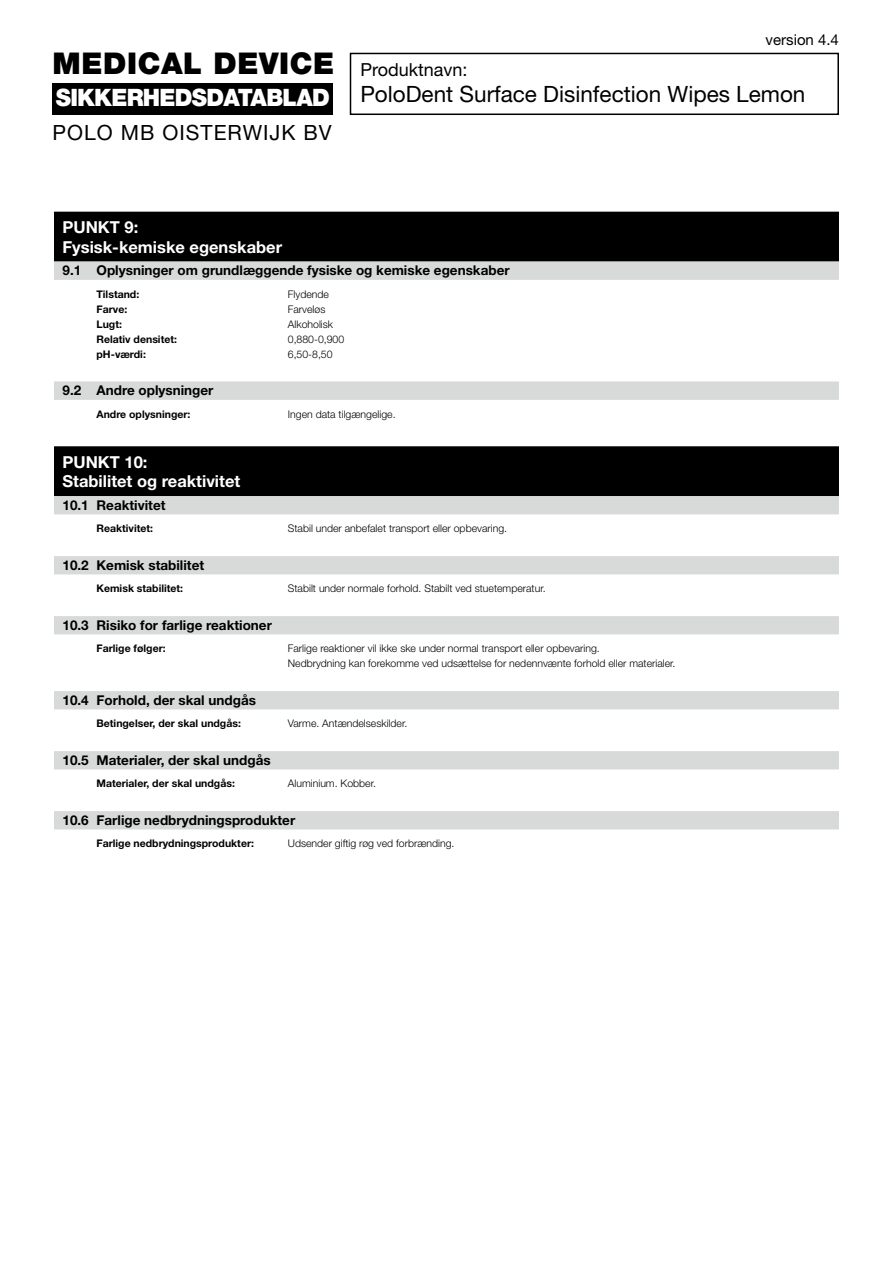
<style>
.page{position:relative;width:893px;height:1263px;background:#fff}
.page>*{position:absolute;margin:0;border:0;box-sizing:border-box;transform-origin:0 0}
.t1{font:900 30px "Helvetica Neue LT Pro";letter-spacing:.02em;color:#000}
.t2{font:900 24px "Helvetica Neue LT Pro";letter-spacing:-.03em;color:#fff;scale:.95 1}
.t3{font:22.5px "Helvetica Neue LT Pro";color:#000}
.t4{font:21px "Helvetica Neue LT Pro";letter-spacing:.05em;color:#000}
.t5{font:18px "Helvetica Neue LT Pro";color:#000}
.t6{font:700 16.5px/19.8px "Helvetica Neue LT Pro";color:#fff}
.t7{font:15px "Helvetica Neue LT Pro";color:#000}
.t8{font:700 13.5px "Helvetica Neue LT Pro";color:#000}
.t9{font:300 10.5px/15px "Helvetica Neue LT Pro";color:#000}
.t10{font:700 10.5px "Helvetica Neue LT Pro";color:#000}
</style>
<div class="page">
<div style="left:54px;top:212px;width:785px;height:25px;background:#000"></div>
<div style="left:54px;top:231px;width:785px;height:26px;background:#000"></div>
<div style="left:54px;top:253px;width:785px;height:9px;background:#000"></div>
<div style="left:54px;top:261px;width:785px;height:18px;background:#d8dada"></div>
<div style="left:54px;top:275px;width:785px;height:5px;background:#d8dada"></div>
<div style="left:54px;top:381px;width:785px;height:18px;background:#d8dada"></div>
<div style="left:54px;top:395px;width:785px;height:5px;background:#d8dada"></div>
<div style="left:54px;top:446px;width:785px;height:26px;background:#000"></div>
<div style="left:54px;top:466px;width:785px;height:26px;background:#000"></div>
<div style="left:54px;top:487px;width:785px;height:9px;background:#000"></div>
<div style="left:54px;top:496px;width:785px;height:18px;background:#d8dada"></div>
<div style="left:54px;top:556px;width:785px;height:18px;background:#d8dada"></div>
<div style="left:54px;top:616px;width:785px;height:18px;background:#d8dada"></div>
<div style="left:54px;top:691px;width:785px;height:18px;background:#d8dada"></div>
<div style="left:54px;top:751px;width:785px;height:18px;background:#d8dada"></div>
<div style="left:54px;top:811px;width:785px;height:18px;background:#d8dada"></div>
<div style="left:350px;top:53px;width:489px;height:62px;border:2px solid #000"></div>
<div style="left:52px;top:83px;width:281px;height:32px;background:#000"></div>
<h1 class="t1" style="left:52px;top:45px;width:283px">MEDICAL DEVICE</h1>
<h2 class="t2" style="left:56px;top:83px;width:290px">SIKKERHEDSDATABLAD</h2>
<h3 class="t4" style="left:52px;top:119px;width:281px">POLO MB OISTERWIJK BV</h3>
<h3 class="t7" style="left:766px;top:30px;width:75px">version 4.4</h3>
<h3 class="t5" style="left:360px;top:59px;width:109px">Produktnavn:</h3>
<h3 class="t3" style="left:360px;top:80px;width:447px">PoloDent Surface Disinfection Wipes Lemon</h3>
<h3 class="t6" style="left:62px;top:217px;width:221px">PUNKT 9:<br>Fysisk-kemiske egenskaber</h3>
<p class="t8" style="left:63px;top:262px;width:449px">9.1 Oplysninger om grundlæggende fysiske og kemiske egenskaber</p>
<p class="t10" style="left:97px;top:287px;width:44px">Tilstand:</p>
<p class="t9" style="left:288px;top:286px;width:43px">Flydende</p>
<p class="t10" style="left:97px;top:302px;width:32px">Farve:</p>
<p class="t9" style="left:288px;top:301px;width:39px">Farveløs</p>
<p class="t10" style="left:97px;top:317px;width:27px">Lugt:</p>
<p class="t9" style="left:288px;top:316px;width:47px">Alkoholisk</p>
<p class="t10" style="left:97px;top:332px;width:82px">Relativ densitet:</p>
<p class="t9" style="left:288px;top:331px;width:58px">0,880-0,900</p>
<p class="t10" style="left:97px;top:347px;width:51px">pH-værdi:</p>
<p class="t9" style="left:288px;top:346px;width:46px">6,50-8,50</p>
<p class="t8" style="left:63px;top:382px;width:153px">9.2 Andre oplysninger</p>
<p class="t10" style="left:97px;top:407px;width:95px">Andre oplysninger:</p>
<p class="t9" style="left:288px;top:406px;width:109px">Ingen data tilgængelige.</p>
<h3 class="t6" style="left:62px;top:451px;width:179px">PUNKT 10:<br>Stabilitet og reaktivitet</h3>
<p class="t8" style="left:63px;top:497px;width:105px">10.1 Reaktivitet</p>
<p class="t10" style="left:97px;top:522px;width:58px">Reaktivitet:</p>
<p class="t9" style="left:288px;top:521px;width:221px">Stabil under anbefalet transport eller opbevaring.</p>
<p class="t8" style="left:63px;top:557px;width:143px">10.2 Kemisk stabilitet</p>
<p class="t10" style="left:97px;top:582px;width:88px">Kemisk stabilitet:</p>
<p class="t9" style="left:288px;top:581px;width:259px">Stabilt under normale forhold. Stabilt ved stuetemperatur.</p>
<p class="t8" style="left:63px;top:617px;width:211px">10.3 Risiko for farlige reaktioner</p>
<p class="t10" style="left:97px;top:642px;width:71px">Farlige følger:</p>
<p class="t9" style="left:288px;top:641px;width:389px">Farlige reaktioner vil ikke ske under normal transport eller opbevaring.<br>Nedbrydning kan forekomme ved udsættelse for nedennvænte forhold eller materialer.</p>
<p class="t8" style="left:63px;top:692px;width:195px">10.4 Forhold, der skal undgås</p>
<p class="t10" style="left:97px;top:717px;width:146px">Betingelser, der skal undgås:</p>
<p class="t9" style="left:288px;top:716px;width:121px">Varme. Antændelseskilder.</p>
<p class="t8" style="left:63px;top:752px;width:210px">10.5 Materialer, der skal undgås</p>
<p class="t10" style="left:97px;top:777px;width:140px">Materialer, der skal undgås:</p>
<p class="t9" style="left:288px;top:776px;width:90px">Aluminium. Kobber.</p>
<p class="t8" style="left:63px;top:812px;width:234px">10.6 Farlige nedbrydningsprodukter</p>
<p class="t10" style="left:97px;top:837px;width:159px">Farlige nedbrydningsprodukter:</p>
<p class="t9" style="left:288px;top:836px;width:168px">Udsender giftig røg ved forbrænding.</p>
</div>
